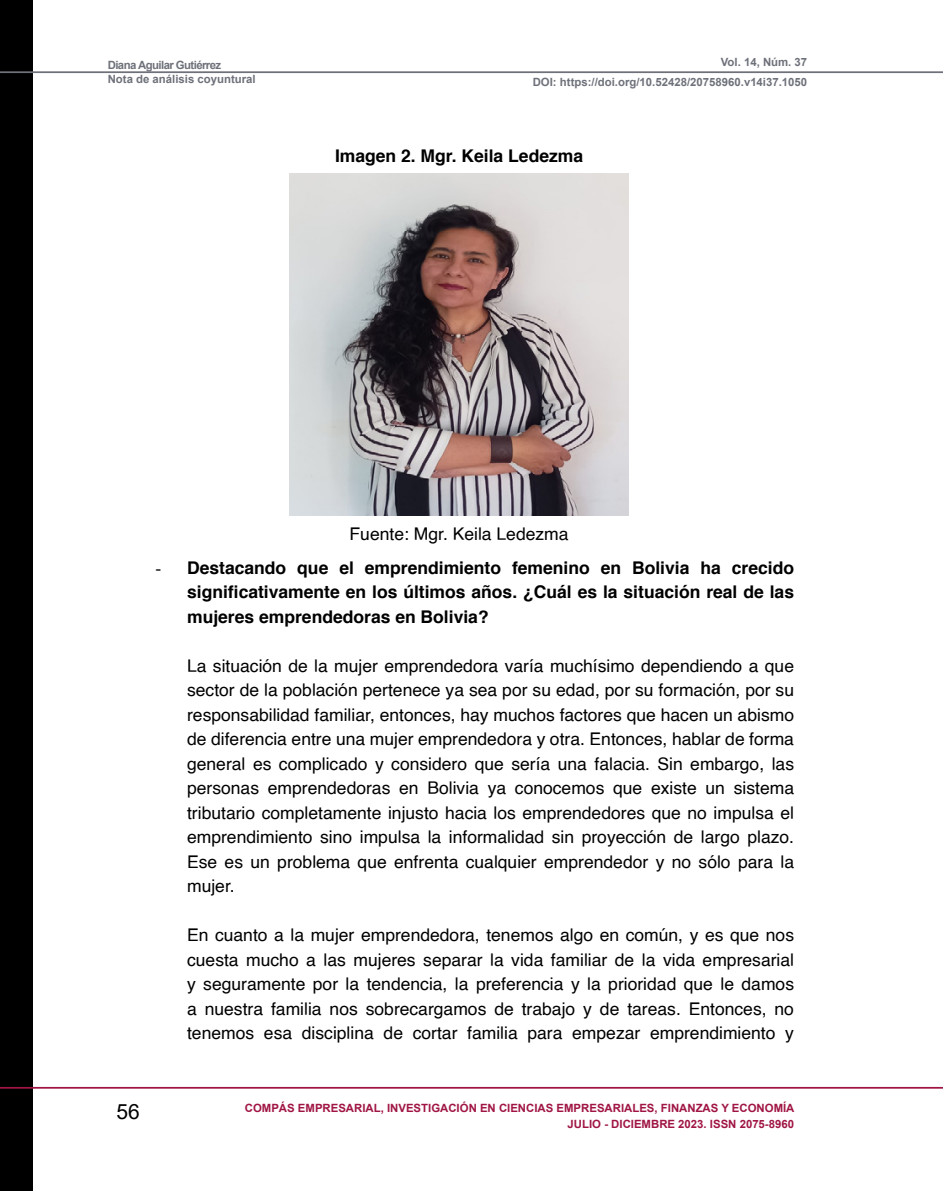
<style>
.page{position:relative;width:943px;height:1191px;background:#fff}
.page>*{position:absolute;margin:0;border:0;box-sizing:border-box;transform-origin:0 0}
.t1{font:21px "Arial";color:#000}
.t2{font:17.5px/24.5px "Helvetica";color:#000;text-align:justify}
.t3{font:700 17.5px/24.5px "Helvetica";color:#000;text-align:justify}
.t4{font:700 11.38px/19.2px "Arial";color:#6e717a;text-align:right}
.t5{font:700 11.38px/15.8px "Arial";color:#a01545;text-align:right}
.s1{font-family:"Times New Roman";font-weight:400}
</style>
<div class="page">
<div style="left:0;top:0;width:33px;height:1191px;background:#000"></div>
<hr style="left:0;top:1087px;width:943px;height:1px;background:#a01545">
<hr style="left:0;top:71px;width:943px;height:2px;background:#6e717a">
<img style="left:289px;top:174px;width:339px;height:342px">
<p class="t4" style="left:108px;top:58px;width:149px;line-height:14px;text-align:left">Diana Aguilar Gutiérrez<br>Nota de análisis coyuntural</p>
<p class="t4" style="left:532px;top:53px;width:276px">Vol. 14, Núm. 37<br>DOI: https://doi.org/10.52428/20758960.v14i37.1050</p>
<p class="t3" style="left:335px;top:144px;width:250px">Imagen 2. Mgr. Keila Ledezma</p>
<p class="t2" style="left:349px;top:522px;width:220px">Fuente: Mgr. Keila Ledezma</p>
<p class="t3" style="left:187px;top:555px;width:608px;text-indent:-32px"><span class="s1">-</span> Destacando que el emprendimiento femenino en Bolivia ha crecido significativamente en los últimos años. ¿Cuál es la situación real de las mujeres emprendedoras en Bolivia?</p>
<p class="t2" style="left:187px;top:654px;width:608px">La situación de la mujer emprendedora varía muchísimo dependiendo a que sector de la población pertenece ya sea por su edad, por su formación, por su responsabilidad familiar, entonces, hay muchos factores que hacen un abismo de diferencia entre una mujer emprendedora y otra. Entonces, hablar de forma general es complicado y considero que sería una falacia. Sin embargo, las personas emprendedoras en Bolivia ya conocemos que existe un sistema tributario completamente injusto hacia los emprendedores que no impulsa el emprendimiento sino impulsa la informalidad sin proyección de largo plazo.<br>Ese es un problema que enfrenta cualquier emprendedor y no sólo para la mujer.</p>
<p class="t2" style="left:187px;top:923px;width:608px">En cuanto a la mujer emprendedora, tenemos algo en común, y es que nos cuesta mucho a las mujeres separar la vida familiar de la vida empresarial y seguramente por la tendencia, la preferencia y la prioridad que le damos a nuestra familia nos sobrecargamos de trabajo y de tareas. Entonces, no tenemos esa disciplina de cortar familia para empezar emprendimiento y</p>
<p class="t1" style="left:117px;top:1097px;width:25px">56</p>
<p class="t5" style="left:245px;top:1100px;width:551px">COMPÁS EMPRESARIAL, INVESTIGACIÓN EN CIENCIAS EMPRESARIALES, FINANZAS Y ECONOMÍA<br>JULIO - DICIEMBRE 2023. ISSN 2075-8960</p>
</div>
